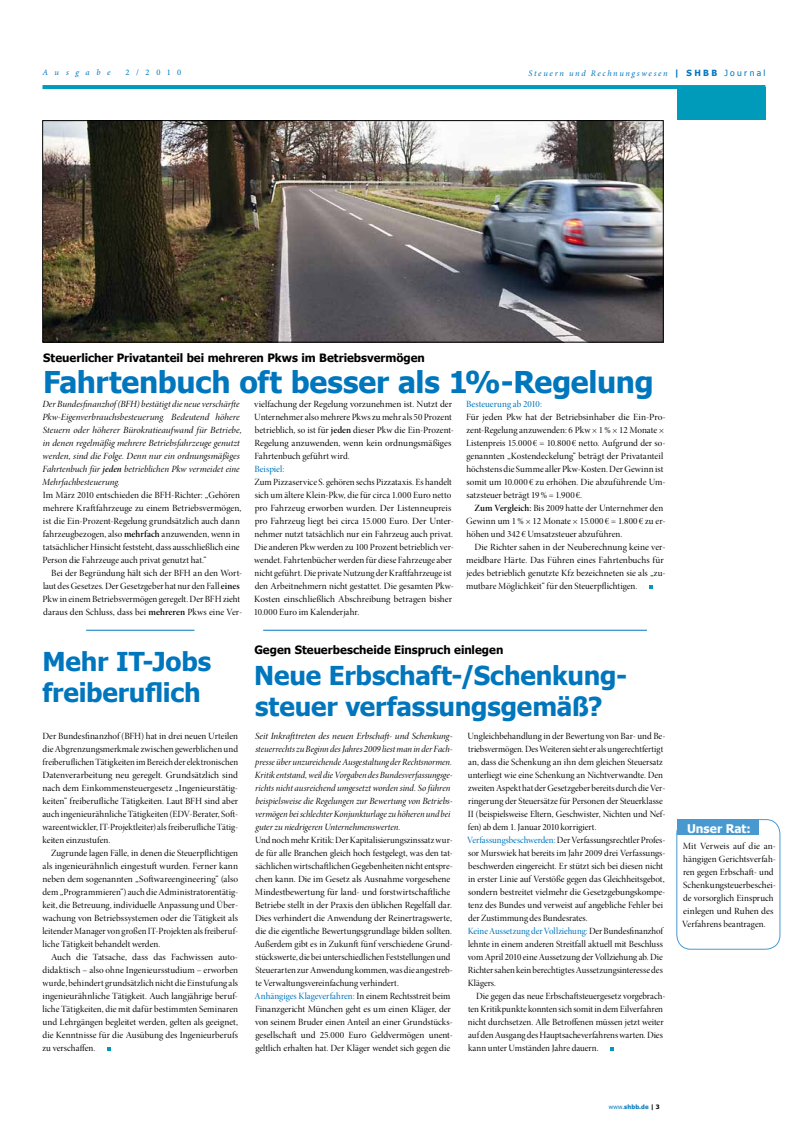
<style>
.page{position:relative;width:808px;height:1134px;background:#fff}
.page>*{position:absolute;margin:0;border:0;box-sizing:border-box;transform-origin:0 0}
.t1{font:700 30px "Tahoma";letter-spacing:-.01em;color:#0076bd}
.t2{font:700 26px/31px "Tahoma";letter-spacing:-.005em;color:#0076bd}
.t3{font:700 12px "Tahoma";color:#fff}
.t4{font:700 11.5px "Tahoma";color:#000}
.t5{font:9.5px/13px "Minion Pro Disp";color:#000}
.t6{font:9.5px/13px "Minion Pro It Disp";letter-spacing:.005em;color:#000}
.t7{font:9.5px "Minion Pro Medium Disp";color:#0076bd}
.t8{font:italic 8.5px "Minion Pro";letter-spacing:.195em;color:#0076bd}
.t9{font:italic 8.5px "Minion Pro";letter-spacing:.775em;color:#0076bd}
.t10{font:8.5px "Minion Pro";color:#0076bd}
.t11{font:700 6px "Tahoma";letter-spacing:.02em;color:#0076bd}
.s1{font-family:"Tahoma";font-weight:700;font-style:normal}
.s2{font-family:"Tahoma";font-style:normal}
.s3{font-family:"Minion Pro Semibold Disp"}
.s4{font-family:"Minion Pro Semibold It Disp"}
.s5{font-family:"Minion Pro Disp";color:#000}
.s6{font-family:"Minion Pro Medium Disp";color:#0076bd}
.s7{font-weight:400}
.s8{color:#000}
</style>
<div class="page">
<hr style="left:43px;top:85px;width:722px;height:4px;background:#009bba">
<div style="left:677px;top:87px;width:88px;height:33px;background:#009bba"></div>
<svg style="left:649px;top:585px;width:3px;height:4px"></svg>
<img style="left:45px;top:122px;width:616px;height:218px">
<div style="left:43px;top:120px;width:620px;height:222px;border:1px solid #000"></div>
<svg style="left:610px;top:1047px;width:3px;height:4px"></svg>
<div style="left:677px;top:819px;width:81px;height:16px;background:#4899cf"></div>
<div style="left:676px;top:819px;width:104px;height:131px;border:1px solid #4899cf;border-radius:14px"></div>
<svg style="left:107px;top:1047px;width:4px;height:4px"></svg>
<hr style="left:263px;top:630px;width:384px;height:1px;background:#0076bd">
<hr style="left:86px;top:630px;width:109px;height:1px;background:#0076bd">
<p class="t9" style="left:43px;top:67px;width:70px">Ausgabe</p>
<p class="t10" style="left:126px;top:67px;width:57px">2/2010</p>
<p class="t8" style="left:528px;top:67px;width:238px">Steuern und Rechnungswesen <span class="s1">| SHBB</span> <span class="s2">Journal</span></p>
<p class="t4" style="left:43px;top:350px;width:383px">Steuerlicher Privatanteil bei mehreren Pkws im Betriebsvermögen</p>
<h1 class="t1" style="left:43px;top:363px;width:612px">Fahrtenbuch oft besser als 1%-Regelung</h1>
<p class="t5" style="left:254px;top:398px;width:201px">vielfachung der Regelung vorzunehmen ist. Nutzt der Unternehmer also mehrere Pkws zu mehr als 50 Prozent betrieblich, so ist für <span class="s3">jeden</span> dieser Pkw die Ein-Prozent-Regelung anzuwenden, wenn kein ordnungsmäßiges Fahrtenbuch geführt wird.</p>
<p class="t7" style="left:254px;top:464px;width:31px">Beispiel:</p>
<p class="t5" style="left:254px;top:476px;width:202px">Zum Pizzaservice S. gehören sechs Pizzataxis. Es handelt sich um ältere Klein-Pkw, die für circa 1.000 Euro netto pro Fahrzeug erworben wurden. Der Listenneupreis pro Fahrzeug liegt bei circa 15.000 Euro. Der Unter&shy;nehmer nutzt tatsächlich nur ein Fahrzeug auch privat.<br>Die anderen Pkw werden zu 100 Prozent betrieblich ver&shy;wendet. Fahrtenbücher werden für diese Fahrzeuge aber nicht geführt. Die private Nutzung der Kraftfahrzeuge ist den Arbeitnehmern nicht gestattet. Die gesamten Pkw-Kosten einschließlich Abschreibung betragen bisher 10.000 Euro im Kalenderjahr.</p>
<p class="t6" style="left:42px;top:398px;width:201px">Der Bundesfinanzhof (BFH) bestätigt die neue verschärfte Pkw-Eigenverbrauchsbesteuerung. Bedeutend höhere Steuern oder höherer Bürokratieaufwand für Betriebe, in denen regelmäßig mehrere Betriebsfahrzeuge genutzt werden, sind die Folge. Denn nur ein ordnungsmäßiges Fahrtenbuch für <span class="s4">jeden</span> betrieblichen Pkw vermeidet eine Mehrfachbesteuerung.</p>
<p class="t5" style="left:43px;top:489px;width:200px">Im März 2010 entschieden die BFH-Richter: „Gehören mehrere Kraftfahrzeuge zu einem Betriebsvermögen, ist die Ein-Prozent-Regelung grundsätzlich auch dann fahrzeugbezogen, also <span class="s3">mehrfach</span> anzuwenden, wenn in tatsächlicher Hinsicht feststeht, dass ausschließlich eine Person die Fahrzeuge auch privat genutzt hat.“</p>
<p class="t5" style="left:43px;top:567px;width:201px;text-indent:9px">Bei der Begründung hält sich der BFH an den Wort&shy;laut des Gesetzes. Der Gesetzgeber hat nur den Fall <span class="s3">eines </span>Pkw in einem Betriebsvermögen geregelt. Der BFH zieht daraus den Schluss, dass bei <span class="s3">mehreren</span> Pkws eine Ver-</p>
<p class="t7" style="left:466px;top:399px;width:77px">Besteuerung ab 2010:</p>
<p class="t5" style="left:466px;top:411px;width:201px">Für jeden Pkw hat der Betriebsinhaber die Ein-Pro&shy;zent-Regelung anzuwenden: 6 Pkw × 1% × 12 Monate × Listenpreis 15.000 € = 10.800 € netto. Aufgrund der so&shy;genannten „Kostendeckelung“ beträgt der Privatanteil höchstens die Summe aller Pkw-Kosten. Der Gewinn ist somit um 10.000 € zu erhöhen. Die abzuführende Um&shy;satzsteuer beträgt 19% = 1.900 €.</p>
<p class="t5" style="left:466px;top:502px;width:201px;text-indent:8px"><span class="s3">Zum Vergleich:</span> Bis 2009 hatte der Unternehmer den<br>Gewinn um 1% × 12 Monate × 15.000 € = 1.800 € zu er&shy;höhen und 342 € Umsatzsteuer abzuführen.</p>
<p class="t5" style="left:466px;top:541px;width:201px;text-indent:8px">Die Richter sahen in der Neuberechnung keine ver&shy;meidbare Härte. Das Führen eines Fahrtenbuchs für jedes betrieblich genutzte Kfz bezeichneten sie als „zu&shy;mutbare Möglichkeit“ für den Steuerpflichtigen.</p>
<h2 class="t2" style="left:43px;top:646px;width:170px">Mehr IT-Jobs freiberuflich</h2>
<p class="t5" style="left:43px;top:729px;width:197px;text-align:justify">Der Bundesfinanzhof (BFH) hat in drei neuen Urteilen die Abgrenzungsmerkmale zwischen gewerblichen und freiberuflichen Tätigkeiten im Bereich der elektronischen Datenverarbeitung neu geregelt. Grundsätzlich sind nach dem Einkommensteuergesetz „Ingenieurstätig&shy;keiten“ freiberufliche Tätigkeiten. Laut BFH sind aber auch ingenieurähnliche Tätigkeiten (EDV-Berater, Soft&shy;wareentwickler, IT-Projektleiter) als freiberufliche Tätig&shy;keiten einzustufen.</p>
<p class="t5" style="left:43px;top:846px;width:197px;text-align:justify;text-indent:9px">Zugrunde lagen Fälle, in denen die Steuerpflichtigen als ingenieurähnlich eingestuft wurden. Ferner kann neben dem sogenannten „Softwareengineering“ (also dem „Programmieren“) auch die Administratorentätig&shy;keit, die Betreuung, individuelle Anpassung und Über&shy;wachung von Betriebssystemen oder die Tätigkeit als leitender Manager von großen IT-Projekten als freiberuf&shy;liche Tätigkeit behandelt werden.</p>
<p class="t5" style="left:43px;top:950px;width:197px;text-align:justify;text-indent:9px">Auch die Tatsache, dass das Fachwissen auto&shy;didaktisch – also ohne Ingenieursstudium – erworben wurde, behindert grundsätzlich nicht die Einstufung als ingenieurähnliche Tätigkeit. Auch langjährige beruf&shy;liche Tätigkeiten, die mit dafür bestimmten Seminaren und Lehrgängen begleitet werden, gelten als geeignet, die Kenntnisse für die Ausübung des Ingenieurberufs zu verschaffen.</p>
<p class="t4" style="left:254px;top:643px;width:250px">Gegen Steuerbescheide Einspruch einlegen</p>
<h2 class="t2" style="left:254px;top:659px;width:375px">Neue Erbschaft-/Schenkung&shy;steuer verfassungsgemäß?</h2>
<p class="t6" style="left:255px;top:729px;width:199px">Seit Inkrafttreten des neuen Erbschaft- und Schenkung&shy;steuerrechts zu Beginn des Jahres 2009 liest man in der Fach&shy;presse über unzureichende Ausgestaltung der Rechtsnormen.<br>Kritik entstand, weil die Vorgaben des Bundesverfassungsge&shy;richts nicht ausreichend umgesetzt worden sind. So führen beispielsweise die Regelungen zur Bewertung von Betriebs&shy;vermögen bei schlechter Konjunkturlage zu höheren und bei guter zu niedrigeren Unternehmenswerten.</p>
<p class="t5" style="left:254px;top:833px;width:200px">Und noch mehr Kritik: Der Kapitalisierungszinssatz wur&shy;de für alle Branchen gleich hoch festgelegt, was den tat&shy;sächlichen wirtschaftlichen Gegebenheiten nicht entspre&shy;chen kann. Die im Gesetz als Ausnahme vorgesehene Mindestbewertung für land- und forstwirtschaftliche Betriebe stellt in der Praxis den üblichen Regelfall dar.<br>Dies verhindert die Anwendung der Reinertragswerte, die die eigentliche Bewertungsgrundlage bilden sollten.<br>Außerdem gibt es in Zukunft fünf verschiedene Grund&shy;stückswerte, die bei unterschiedlichen Feststellungen und Steuerarten zur Anwendung kommen, was die angestreb&shy;te Verwaltungsvereinfachung verhindert.</p>
<p class="t7" style="left:254px;top:990px;width:198px">Anhängiges Klageverfahren: <span class="s5">In einem Rechtsstreit beim</span></p>
<p class="t5" style="left:255px;top:1002px;width:199px">Finanzgericht München geht es um einen Kläger, der von seinem Bruder einen Anteil an einer Grundstücks&shy;gesellschaft und 25.000 Euro Geldvermögen unent&shy;geltlich erhalten hat. Der Kläger wendet sich gegen die</p>
<p class="t5" style="left:467px;top:729px;width:200px">Ungleichbehandlung in der Bewertung von Bar- und Be&shy;triebsvermögen. Des Weiteren sieht er als ungerechtfertigt an, dass die Schenkung an ihn dem gleichen Steuersatz unterliegt wie eine Schenkung an Nichtverwandte. Den zweiten Aspekt hat der Gesetzgeber bereits durch die Ver&shy;ringerung der Steuersätze für Personen der Steuerklasse II (beispielsweise Eltern, Geschwister, Nichten und Nef&shy;fen) ab dem 1. Januar 2010 korrigiert.<br><span class="s6">Verfassungsbeschwerden:</span> Der Verfassungsrechtler Profes&shy;sor Murswiek hat bereits im Jahr 2009 drei Verfassungs&shy;beschwerden eingereicht. Er stützt sich bei diesen nicht in erster Linie auf Verstöße gegen das Gleichheitsgebot, sondern bestreitet vielmehr die Gesetzgebungskompe&shy;tenz des Bundes und verweist auf angebliche Fehler bei der Zustimmung des Bundesrates.</p>
<p class="t7" style="left:468px;top:925px;width:197px">Keine Aussetzung der Vollziehung: <span class="s5">Der Bundesfinanzhof</span></p>
<p class="t5" style="left:468px;top:937px;width:197px;text-align:justify">lehnte in einem anderen Streitfall aktuell mit Beschluss vom April 2010 eine Aussetzung der Vollziehung ab. Die Richter sahen kein berechtigtes Aussetzungsinteresse des Klägers.</p>
<p class="t5" style="left:468px;top:989px;width:199px;text-indent:8px">Die gegen das neue Erbschaftsteuergesetz vorgebrach&shy;ten Kritikpunkte konnten sich somit in dem Eilverfahren nicht durchsetzen. Alle Betroffenen müssen jetzt weiter auf den Ausgang des Hauptsacheverfahrens warten. Dies kann unter Umständen Jahre dauern.</p>
<p class="t3" style="left:687px;top:821px;width:65px">Unser Rat:</p>
<p class="t5" style="left:682px;top:840px;width:96px">Mit Verweis auf die an&shy;hängigen Gerichtsverfah&shy;ren gegen Erbschaft- und<br>Schenkungsteuerbeschei&shy;de vorsorglich Einspruch einlegen und Ruhen des<br>Verfahrens beantragen.</p>
<p class="t11" style="left:609px;top:1103px;width:53px"><span class="s7">www.</span>shbb.de <span class="s8">| 3</span></p>
</div>
